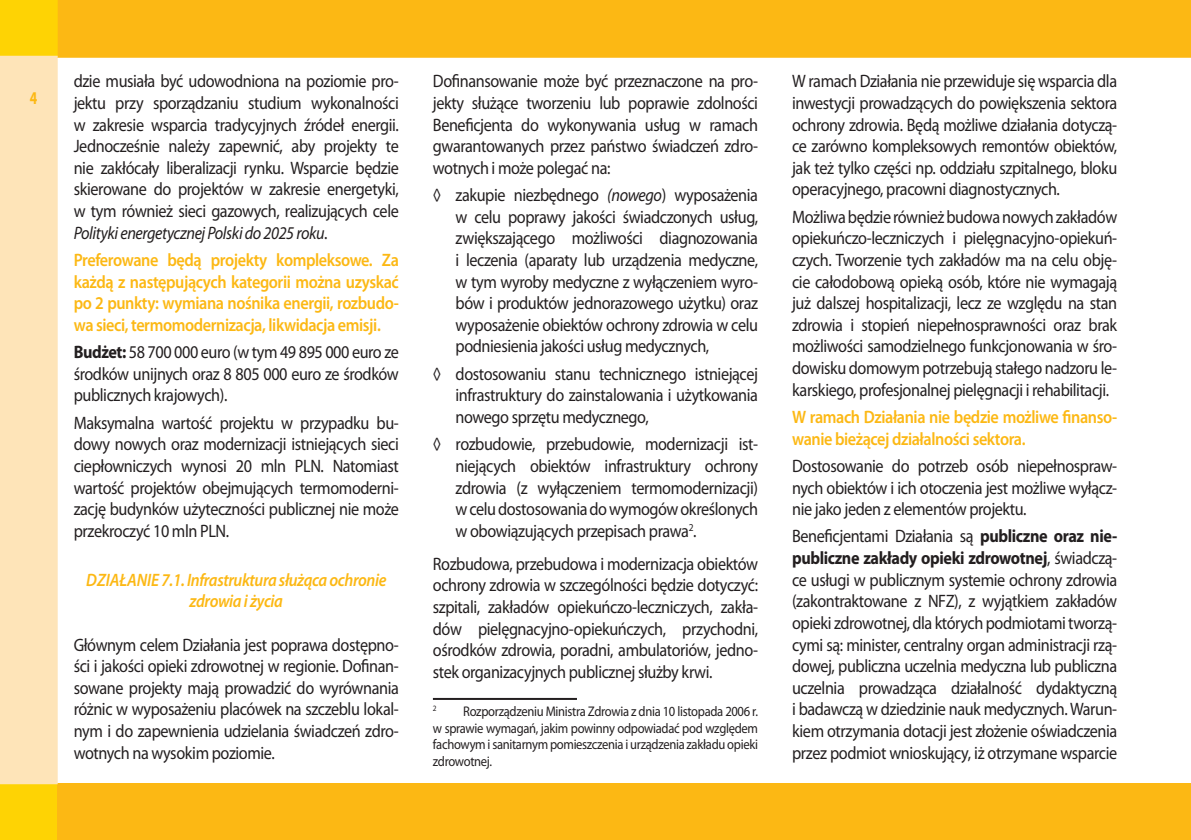
<style>
.page{position:relative;width:1191px;height:840px;background:#fff}
.page>*{position:absolute;margin:0;border:0;box-sizing:border-box;transform-origin:0 0}
.t1{font:18px/21.6px "Myriad Pro";letter-spacing:-.025em;color:#231f20;text-align:justify;scale:.9 1}
.t2{font:600 18px/21.6px "Myriad Pro";letter-spacing:-.025em;color:#fcb814;text-align:justify;scale:.9 1}
.t3{font:italic 600 18px/21.6px "Myriad Pro";letter-spacing:-.025em;color:#fcb814;text-align:center;scale:.9 1}
.t4{font:700 18px "Myriad Pro";color:#fcb814;scale:.75 1}
.t5{font:14px/16.8px "Myriad Pro";letter-spacing:-.025em;color:#231f20;text-align:justify;scale:.9 1}
.s1{font-style:italic}
.s2{font-weight:700}
</style>
<div class="page">
<div style="left:58px;top:0;width:1132px;height:58px;background:#fcb814"></div>
<div style="left:57px;top:782px;width:1134px;height:57px;background:#fcb814"></div>
<div style="left:0;top:0;width:58px;height:56px;background:#fed304"></div>
<div style="left:0;top:782px;width:57px;height:57px;background:#fed304"></div>
<div style="left:0;top:56px;width:58px;height:727px;background:#fee4b8"></div>
<hr style="left:1190px;top:0;width:1px;height:57px;background:#fcb814">
<hr style="left:433px;top:697px;width:144px;height:2px;background:#231f20">
<p class="t4" style="left:30px;top:86px;width:11px">4</p>
<p class="t1" style="left:74px;top:70px;width:363px">dzie musiała być udowodniona na poziomie pro&shy;jektu przy sporządzaniu studium wykonalności w zakresie wsparcia tradycyjnych źródeł energii.<br>Jednocześnie należy zapewnić, aby projekty te nie zakłócały liberalizacji rynku. Wsparcie będzie skierowane do projektów w zakresie energetyki, w tym również sieci gazowych, realizujących cele <span class="s1">Polityki energetycznej Polski do 2025 roku</span>.</p>
<p class="t2" style="left:74px;top:248px;width:363px">Preferowane będą projekty kompleksowe. Za każdą z następujących kategorii można uzyskać po 2 punkty: wymiana nośnika energii, rozbudo&shy;wa sieci, termomodernizacja, likwidacja emisji.</p>
<p class="t1" style="left:74px;top:341px;width:363px"><span class="s2">Budżet:</span> 58 700 000 euro (w tym 49 895 000 euro ze środków unijnych oraz 8 805 000 euro ze środków publicznych krajowych).</p>
<p class="t1" style="left:74px;top:411px;width:363px">Maksymalna wartość projektu w przypadku bu&shy;dowy nowych oraz modernizacji istniejących sieci ciepłowniczych wynosi 20 mln PLN. Natomiast wartość projektów obejmujących termomoderni&shy;zację budynków użyteczności publicznej nie może przekroczyć 10 mln PLN.</p>
<p class="t3" style="left:86px;top:568px;width:335px">Działanie 7.1. Infrastruktura służąca ochronie zdrowia i życia</p>
<p class="t1" style="left:74px;top:633px;width:363px">Głównym celem Działania jest poprawa dostępno&shy;ści i jakości opieki zdrowotnej w regionie. Dofinan&shy;sowane projekty mają prowadzić do wyrównania różnic w wyposażeniu placówek na szczeblu lokal&shy;nym i do zapewnienia udzielania świadczeń zdro&shy;wotnych na wysokim poziomie.</p>
<p class="t1" style="left:433px;top:70px;width:363px">Dofinansowanie może być przeznaczone na pro&shy;jekty służące tworzeniu lub poprawie zdolności Beneficjenta do wykonywania usług w ramach gwarantowanych przez państwo świadczeń zdro&shy;wotnych i może polegać na:</p>
<p class="t1" style="left:455px;top:184px;width:337px;text-indent:-23px">◊ zakupie niezbędnego <span class="s1">(nowego</span>) wyposażenia w celu poprawy jakości świadczonych usług, zwiększającego możliwości diagnozowania i leczenia (aparaty lub urządzenia medyczne, w tym wyroby medyczne z wyłączeniem wyro&shy;bów i produktów jednorazowego użytku) oraz wyposażenie obiektów ochrony zdrowia w celu podniesienia jakości usług medycznych,</p>
<p class="t1" style="left:455px;top:362px;width:337px;text-indent:-23px">◊ dostosowaniu stanu technicznego istniejącej infrastruktury do zainstalowania i użytkowania nowego sprzętu medycznego,</p>
<p class="t1" style="left:455px;top:433px;width:337px;text-indent:-23px">◊ rozbudowie, przebudowie, modernizacji ist&shy;niejących obiektów infrastruktury ochrony zdrowia (z wyłączeniem termomodernizacji) w celu dostosowania do wymogów określonych w obowiązujących przepisach prawa .</p>
<p class="t1" style="left:433px;top:552px;width:363px">Rozbudowa, przebudowa i modernizacja obiektów ochrony zdrowia w szczególności będzie dotyczyć: szpitali, zakładów opiekuńczo-leczniczych, zakła&shy;dów pielęgnacyjno-opiekuńczych, przychodni, ośrodków zdrowia, poradni, ambulatoriów, jedno&shy;stek organizacyjnych publicznej służby krwi.</p>
<p class="t5" style="left:433px;top:702px;width:363px;text-indent:30px">Rozporządzeniu Ministra Zdrowia z dnia 10 listopada 2006 r. w sprawie wymagań, jakim powinny odpowiadać pod względem fachowym i sanitarnym pomieszczenia i urządzenia zakładu opieki zdrowotnej.</p>
<p class="t1" style="left:792px;top:70px;width:363px">W ramach Działania nie przewiduje się wsparcia dla inwestycji prowadzących do powiększenia sektora ochrony zdrowia. Będą możliwe działania dotyczą&shy;ce zarówno kompleksowych remontów obiektów, jak też tylko części np. oddziału szpitalnego, bloku operacyjnego, pracowni diagnostycznych.</p>
<p class="t1" style="left:792px;top:205px;width:363px">Możliwa będzie również budowa nowych zakładów opiekuńczo-leczniczych i pielęgnacyjno-opiekuń&shy;czych. Tworzenie tych zakładów ma na celu obję&shy;cie całodobową opieką osób, które nie wymagają już dalszej hospitalizacji, lecz ze względu na stan zdrowia i stopień niepełnosprawności oraz brak możliwości samodzielnego funkcjonowania w śro&shy;dowisku domowym potrzebują stałego nadzoru le&shy;karskiego, profesjonalnej pielęgnacji i rehabilitacji.</p>
<p class="t2" style="left:792px;top:405px;width:363px">W ramach Działania nie będzie możliwe finanso&shy;wanie bieżącej działalności sektora.</p>
<p class="t1" style="left:792px;top:454px;width:363px">Dostosowanie do potrzeb osób niepełnospraw&shy;nych obiektów i ich otoczenia jest możliwe wyłącz&shy;nie jako jeden z elementów projektu.</p>
<p class="t1" style="left:792px;top:525px;width:363px">Beneficjentami Działania są <span class="s2">publiczne oraz nie&shy;publiczne zakłady opieki zdrowotnej</span>, świadczą&shy;ce usługi w publicznym systemie ochrony zdrowia (zakontraktowane z NFZ), z wyjątkiem zakładów opieki zdrowotnej, dla których podmiotami tworzą&shy;cymi są: minister, centralny organ administracji rzą&shy;dowej, publiczna uczelnia medyczna lub publiczna uczelnia prowadząca działalność dydaktyczną i badawczą w dziedzinie nauk medycznych. Warun&shy;kiem otrzymania dotacji jest złożenie oświadczenia przez podmiot wnioskujący, iż otrzymane wsparcie</p>
</div>
